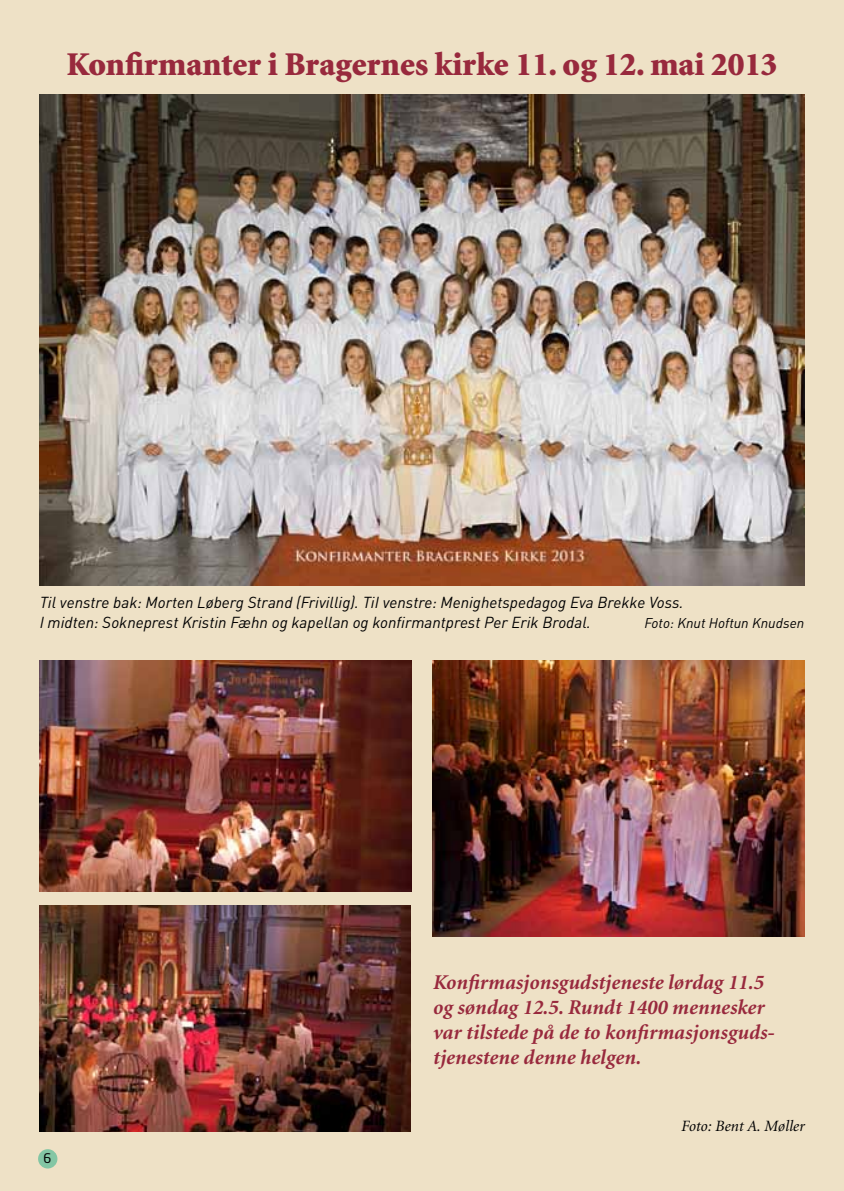
<style>
.page{position:relative;width:844px;height:1191px;background:#fff}
.page>*{position:absolute;margin:0;border:0;box-sizing:border-box;transform-origin:0 0}
.t1{font:900 33.25px "Minion";color:#98293d}
.t2{font:italic 700 21px/25.2px "Minion";color:#98293d}
.t3{font:italic 15.75px/19.2px "DIN";color:#000001}
.t4{font:italic 15.75px "Minion";color:#000001}
.t5{font:italic 14px "DIN";color:#000001}
.t6{font:13.12px "Neo Sans Std";color:#000001}
</style>
<div class="page">
<div style="left:0;top:0;width:843px;height:1191px;background:#eee1c6"></div>
<div style="left:38px;top:1149px;width:19px;height:19px;background:#83c6a4;border-radius:50%"></div>
<img style="left:40px;top:94px;width:764px;height:491px">
<img style="left:40px;top:660px;width:371px;height:232px">
<img style="left:432px;top:661px;width:372px;height:276px">
<img style="left:40px;top:905px;width:370px;height:226px">
<h1 class="t1" style="left:66px;top:47px;width:712px">Konfirmanter i Bragernes kirke 11. og 12. mai 2013</h1>
<p class="t3" style="left:40px;top:592px;width:645px">Til venstre bak: Morten Løberg Strand (Frivillig). TiI venstre: Menighetspedagog Eva Brekke Voss.<br>I midten: Sokneprest Kristin Fæhn og kapellan og konfirmantprest Per Erik Brodal.</p>
<p class="t5" style="left:644px;top:614px;width:161px">Foto: Knut Hoftun Knudsen</p>
<h2 class="t2" style="left:432px;top:969px;width:343px">Konfirmasjonsgudstjeneste lørdag 11.5 og søndag 12.5. Rundt 1400 mennesker var tilstede på de to konfirmasjonsguds&shy;tjenestene denne helgen.</h2>
<p class="t6" style="left:44px;top:1150px;width:9px">6</p>
<p class="t4" style="left:680px;top:1118px;width:125px">Foto: Bent A. Møller</p>
</div>
